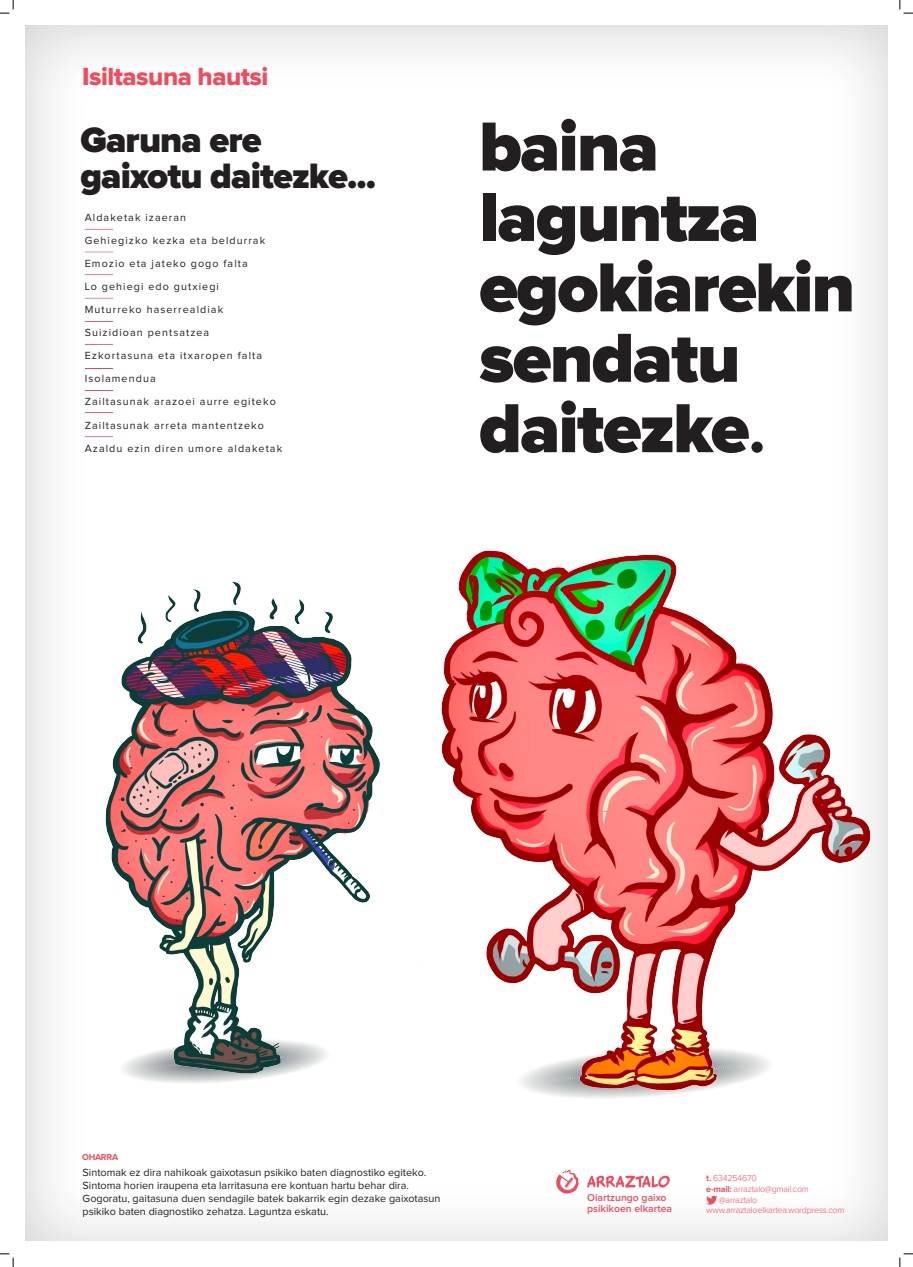
<style>
.page{position:relative;width:913px;height:1267px;background:#fff}
.page>*{position:absolute;margin:0;border:0;box-sizing:border-box;transform-origin:0 0}
.t1{font:900 71.88px/70.4px "Proxima Nova";letter-spacing:-.025em;color:#231f20}
.t2{font:900 36.56px/35.8px "Proxima Nova";letter-spacing:-.025em;color:#231f20}
.t3{font:25.75px "Proxima Nova Extrabld";letter-spacing:-.02em;color:#ef4d5e}
.t4{font:10.81px/12.9px "Proxima Nova";color:#231f20}
.t5{font:10.75px/23.1px "Proxima Nova";letter-spacing:.1em;color:#231f20}
.t6{font:600 10.44px/10.4px "Proxima Nova";color:#ef4d5e}
.t7{font:300 8.94px "Proxima Nova";letter-spacing:-.025em;color:#ef4d5e}
.t8{font:700 8.94px "Proxima Nova";letter-spacing:-.025em;color:#ef4d5e}
.s1{font-size:52.56px}
.s2{font-weight:700}
</style>
<div class="page">
<div style="left:25px;top:25px;width:862px;height:1216px;background:#231f20;opacity:.21"></div>
<svg style="left:556px;top:1169px;width:22px;height:24px"></svg>
<svg style="left:587px;top:1175px;width:82px;height:13px"></svg>
<svg style="left:705px;top:1195px;width:12px;height:9px"></svg>
<hr style="left:84px;top:228px;width:30px;height:2px;background:#231f20;opacity:.12">
<svg style="left:85px;top:252px;width:28px;height:1px"></svg>
<hr style="left:84px;top:250px;width:30px;height:2px;background:#231f20;opacity:.12">
<hr style="left:84px;top:273px;width:30px;height:2px;background:#231f20;opacity:.12">
<svg style="left:85px;top:298px;width:28px;height:1px"></svg>
<hr style="left:84px;top:297px;width:30px;height:1px;background:#231f20;opacity:.12">
<hr style="left:84px;top:320px;width:30px;height:2px;background:#231f20;opacity:.12">
<hr style="left:84px;top:343px;width:30px;height:2px;background:#231f20;opacity:.12">
<hr style="left:84px;top:367px;width:30px;height:2px;background:#231f20;opacity:.12">
<hr style="left:84px;top:389px;width:30px;height:2px;background:#231f20;opacity:.12">
<hr style="left:84px;top:411px;width:30px;height:2px;background:#231f20;opacity:.12">
<hr style="left:84px;top:435px;width:30px;height:2px;background:#231f20;opacity:.12">
<svg style="left:515px;top:1093px;width:259px;height:6px"></svg>
<img style="left:79px;top:549px;width:342px;height:539px">
<img style="left:421px;top:545px;width:456px;height:548px">
<svg style="left:0;top:0;width:14px;height:14px"></svg>
<svg style="left:0;top:1253px;width:14px;height:13px"></svg>
<svg style="left:899px;top:0;width:13px;height:14px"></svg>
<svg style="left:899px;top:1253px;width:13px;height:13px"></svg>
<h3 class="t3" style="left:82px;top:65px;width:188px">Isiltasuna hautsi</h3>
<h2 class="t2" style="left:80px;top:123px;width:297px">Garuna ere gaixotu daitezke...</h2>
<p class="t5" style="left:85px;top:206px;width:199px">Aldaketak izaeran<br>Gehiegizko kezka eta beldurrak<br>Emozio eta jateko gogo falta<br>Lo gehiegi edo gutxiegi<br>Muturreko haserrealdiak<br>Suizidioan pentsatzea<br>Ezkortasuna eta itxaropen falta<br>Isolamendua<br>Zailtasunak arazoei aurre egiteko<br>Zailtasunak arreta mantentzeko<br>Azaldu ezin diren umore aldaketak</p>
<h1 class="t1" style="left:479px;top:114px;width:377px">baina laguntza egokiarekin sendatu daitezke<span class="s1">.</span></h1>
<p class="t8" style="left:82px;top:1153px;width:37px">OHARRA</p>
<p class="t4" style="left:83px;top:1166px;width:359px">Sintomak ez dira nahikoak gaixotasun psikiko baten diagnostiko egiteko.<br>Sintoma horien iraupena eta larritasuna ere kontuan hartu behar dira.<br>Gogoratu, gaitasuna duen sendagile batek bakarrik egin dezake gaixotasun psikiko baten diagnostiko zehatza. Laguntza eskatu.</p>
<p class="t6" style="left:587px;top:1193px;width:86px">Oiartzungo gaixo psikikoen elkartea</p>
<p class="t7" style="left:706px;top:1174px;width:52px"><span class="s2">t.</span> 634254670</p>
<p class="t7" style="left:706px;top:1184px;width:104px"><span class="s2">e-mail:</span> arraztalo@gmail.com</p>
<p class="t7" style="left:718px;top:1195px;width:40px">@arraztalo</p>
<p class="t7" style="left:706px;top:1206px;width:140px">www.arraztaloelkartea.wordpress.com</p>
</div>
